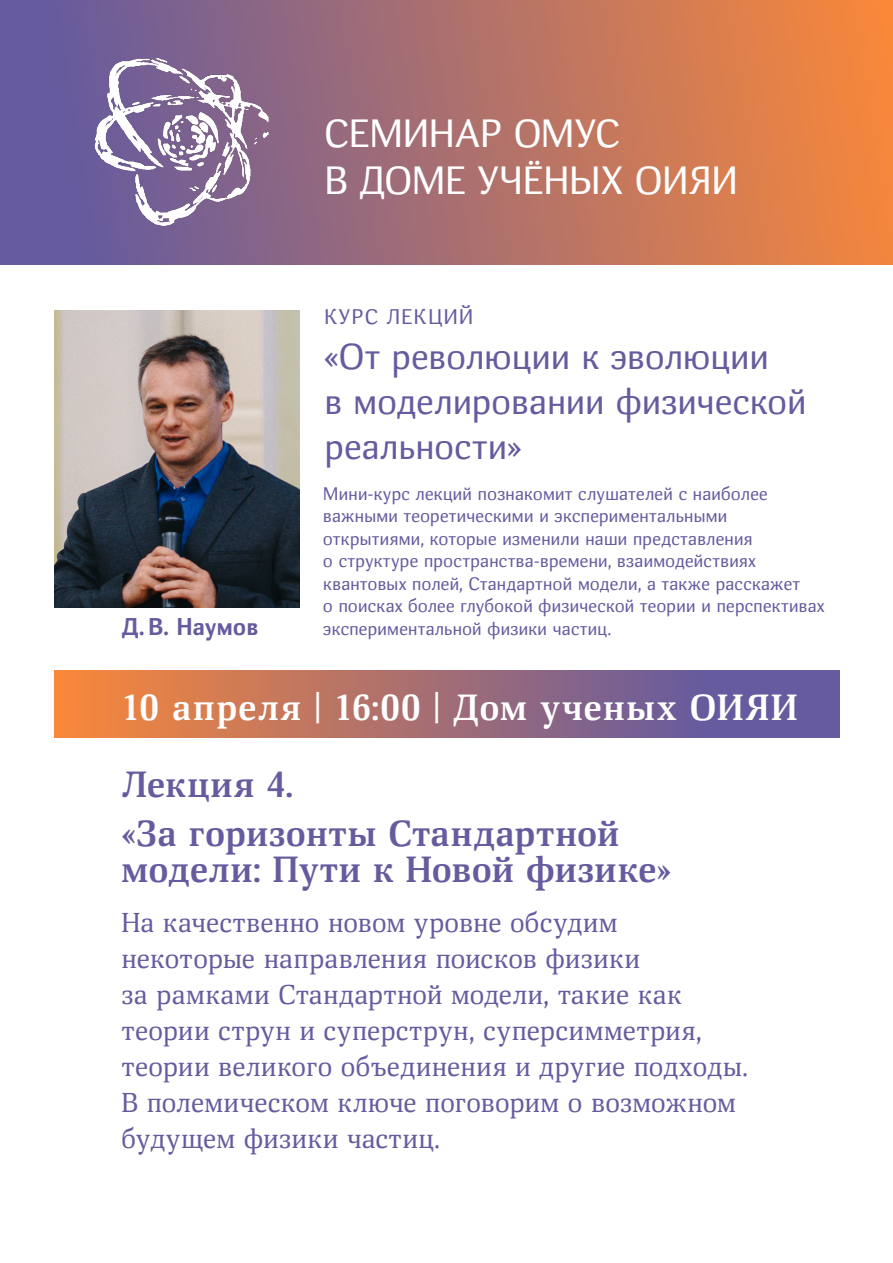
<style>
.page{position:relative;width:893px;height:1263px;background:#fff}
.page>*{position:absolute;margin:0;border:0;box-sizing:border-box;transform-origin:0 0}
.t1{font:39px/46.8px "Deca Sans";letter-spacing:-.015em;color:#fff}
.t2{font:36px/45px "Deca Sans";letter-spacing:-.01em;color:#665b9f}
.t3{font:700 36px/49.5px "Deca Serif New";color:#665b9f}
.t4{font:700 36px "Deca Serif New";letter-spacing:.03em;color:#fff}
.t5{font:27px/36px "Deca Serif New";letter-spacing:.01em;color:#665b9f}
.t6{font:700 24px "Deca Sans";letter-spacing:-.005em;color:#665b9f}
.t7{font:21px "Deca Sans";letter-spacing:.055em;color:#665b9f}
.t8{font:18px/22.5px "Deca Sans";letter-spacing:-.005em;color:#665b9f}
</style>
<div class="page">
<div style="left:0;top:0;width:893px;height:265px;background:linear-gradient(to right,#5d58a5,#f6873b)"></div>
<img style="left:93px;top:57px;width:176px;height:169px">
<svg style="left:54px;top:670px;width:785px;height:68px;background:#a36d73"></svg>
<img style="left:54px;top:310px;width:245px;height:298px">
<h1 class="t1" style="left:324px;top:111px;width:415px">СЕМИНАР ОМУС<br>В ДОМЕ УЧЁНЫХ ОИЯИ</h1>
<h3 class="t6" style="left:122px;top:612px;width:138px">Д.В. Наумов</h3>
<p class="t7" style="left:324px;top:305px;width:151px">КУРС ЛЕКЦИЙ</p>
<h2 class="t2" style="left:324px;top:335px;width:484px">«От революции к эволюции<br>в моделировании физической реальности»</h2>
<p class="t8" style="left:323px;top:483px;width:503px">Мини-курс лекций познакомит слушателей с наиболее важными теоретическими и экспериментальными открытиями, которые изменили наши представления<br>о структуре пространства-времени, взаимодействиях квантовых полей, Стандартной модели, а также расскажет<br>о поисках более глубокой физической теории и перспективах экспериментальной физики частиц.</p>
<h2 class="t4" style="left:122px;top:685px;width:678px">10 апреля | 16:00 | Дом ученых ОИЯИ</h2>
<h2 class="t3" style="left:122px;top:760px;width:499px">Лекция 4.<br>«За горизонты Стандартной</h2>
<h2 class="t3" style="left:122px;top:845px;width:552px">модели: Пути к Новой физике»</h2>
<p class="t5" style="left:122px;top:905px;width:628px">На качественно новом уровне обсудим некоторые направления поисков физики<br>за рамками Стандартной модели, такие как теории струн и суперструн, суперсимметрия, теории великого объединения и другие подходы.<br>В полемическом ключе поговорим о возможном будущем физики частиц.</p>
</div>
